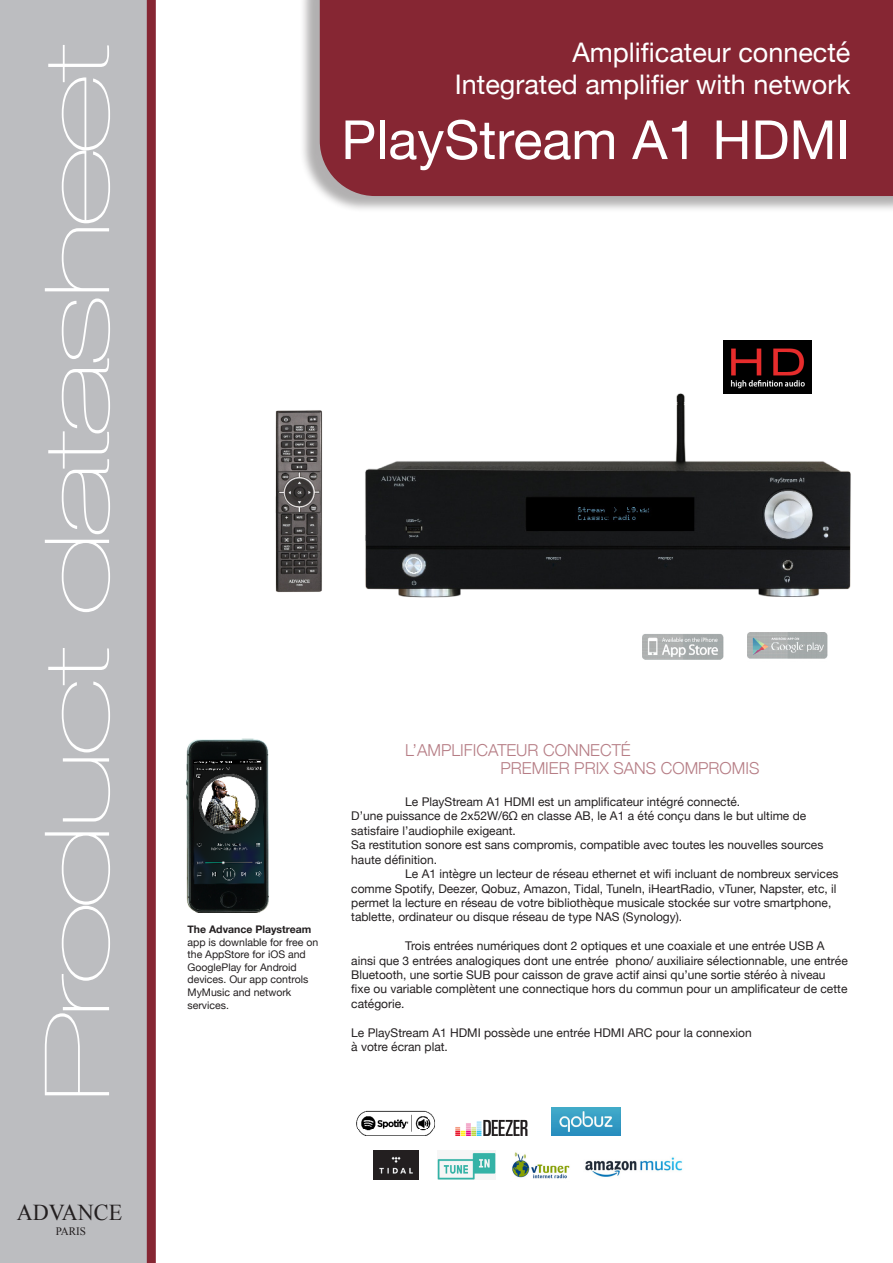
<style>
.page{position:relative;width:893px;height:1263px;background:#fff}
.page>*{position:absolute;margin:0;border:0;box-sizing:border-box;transform-origin:0 0}
.t1{font:200 90px "Helvetica Neue";letter-spacing:-.05em;color:#fff;scale:1.8 1}
.t2{font:54px "Helvetica Neue";color:#fff}
.t3{font:27px "Helvetica Neue";color:#fff}
.t4{font:22.65px "Times New Roman";color:#231f20}
.t5{font:300 16.5px "Helvetica Neue";color:#b67d85}
.t6{font:12px/14.4px "Helvetica Neue";color:#231f20}
.t7{font:11.4px "Times New Roman";color:#231f20}
.t8{font:10.5px/12.6px "Helvetica Neue";color:#231f20}
.s1{font-weight:700}
</style>
<div class="page">
<div style="left:0;top:0;width:149px;height:1263px;background:#bcbdc0"></div>
<div style="left:299px;top:0;width:594px;height:213px;background:#231f20;opacity:.35"></div>
<div style="left:320px;top:0;width:573px;height:196px;background:#862633"></div>
<img style="left:724px;top:341px;width:87px;height:26px">
<div style="left:147px;top:0;width:9px;height:1263px;background:#862633"></div>
<img style="left:365px;top:367px;width:486px;height:231px">
<img style="left:275px;top:410px;width:48px;height:182px">
<img style="left:187px;top:739px;width:82px;height:173px">
<img style="left:747px;top:632px;width:81px;height:27px">
<img style="left:643px;top:634px;width:81px;height:26px">
<img style="left:356px;top:1110px;width:79px;height:25px">
<img style="left:455px;top:1119px;width:72px;height:16px">
<img style="left:551px;top:1107px;width:69px;height:28px">
<img style="left:374px;top:1151px;width:44px;height:28px">
<img style="left:438px;top:1151px;width:57px;height:28px">
<img style="left:512px;top:1152px;width:58px;height:27px">
<img style="left:585px;top:1157px;width:98px;height:20px">
<p class="t1" style="left:7px;top:1104px;width:591px;rotate:-90deg">Product datasheet</p>
<p class="t3" style="left:572px;top:33px;width:280px">Amplificateur connecté</p>
<p class="t3" style="left:455px;top:65px;width:397px">Integrated amplifier with network</p>
<p class="t2" style="left:341px;top:101px;width:511px">PlayStream A1 HDMI</p>
<p class="t5" style="left:405px;top:736px;width:227px">L’AMPLIFICATEUR CONNECTÉ</p>
<p class="t5" style="left:500px;top:754px;width:260px">PREMIER PRIX SANS COMPROMIS</p>
<p class="t6" style="left:405px;top:795px;width:336px">Le PlayStream A1 HDMI est un amplificateur intégré connecté.</p>
<p class="t6" style="left:351px;top:810px;width:457px">D’une puissance de 2x52W/6Ω en classe AB, le A1 a été conçu dans le but ultime de</p>
<p class="t6" style="left:351px;top:824px;width:166px">satisfaire l’audiophile exigeant.</p>
<p class="t6" style="left:351px;top:838px;width:474px">Sa restitution sonore est sans compromis, compatible avec toutes les nouvelles sources haute définition.</p>
<p class="t6" style="left:351px;top:867px;width:489px;text-indent:54px">Le A1 intègre un lecteur de réseau ethernet et wifi incluant de nombreux services comme Spotify, Deezer, Qobuz, Amazon, Tidal, TuneIn, iHeartRadio, vTuner, Napster, etc, il permet la lecture en réseau de votre bibliothèque musicale stockée sur votre smartphone, tablette, ordinateur ou disque réseau de type NAS (Synology).</p>
<p class="t6" style="left:351px;top:939px;width:498px;text-indent:54px">Trois entrées numériques dont 2 optiques et une coaxiale et une entrée USB A ainsi que 3 entrées analogiques dont une entrée phono/ auxiliaire sélectionnable, une entrée Bluetooth, une sortie SUB pour caisson de grave actif ainsi qu’une sortie stéréo à niveau<br>fixe ou variable complètent une connectique hors du commun pour un amplificateur de cette catégorie.</p>
<p class="t6" style="left:351px;top:1026px;width:402px">Le PlayStream A1 HDMI possède une entrée HDMI ARC pour la connexion</p>
<p class="t6" style="left:351px;top:1040px;width:98px">à votre écran plat.</p>
<p class="t8" style="left:188px;top:923px;width:132px"><span class="s1">The Advance Playstream </span>app is downlable for free on the AppStore for iOS and</p>
<p class="t8" style="left:188px;top:961px;width:122px">GooglePlay for Android devices. Our app controls<br>MyMusic and network</p>
<p class="t8" style="left:188px;top:999px;width:43px">services.</p>
<p class="t4" style="left:17px;top:1197px;width:107px">ADVANCE</p>
<p class="t7" style="left:56px;top:1224px;width:32px">PARIS</p>
</div>
